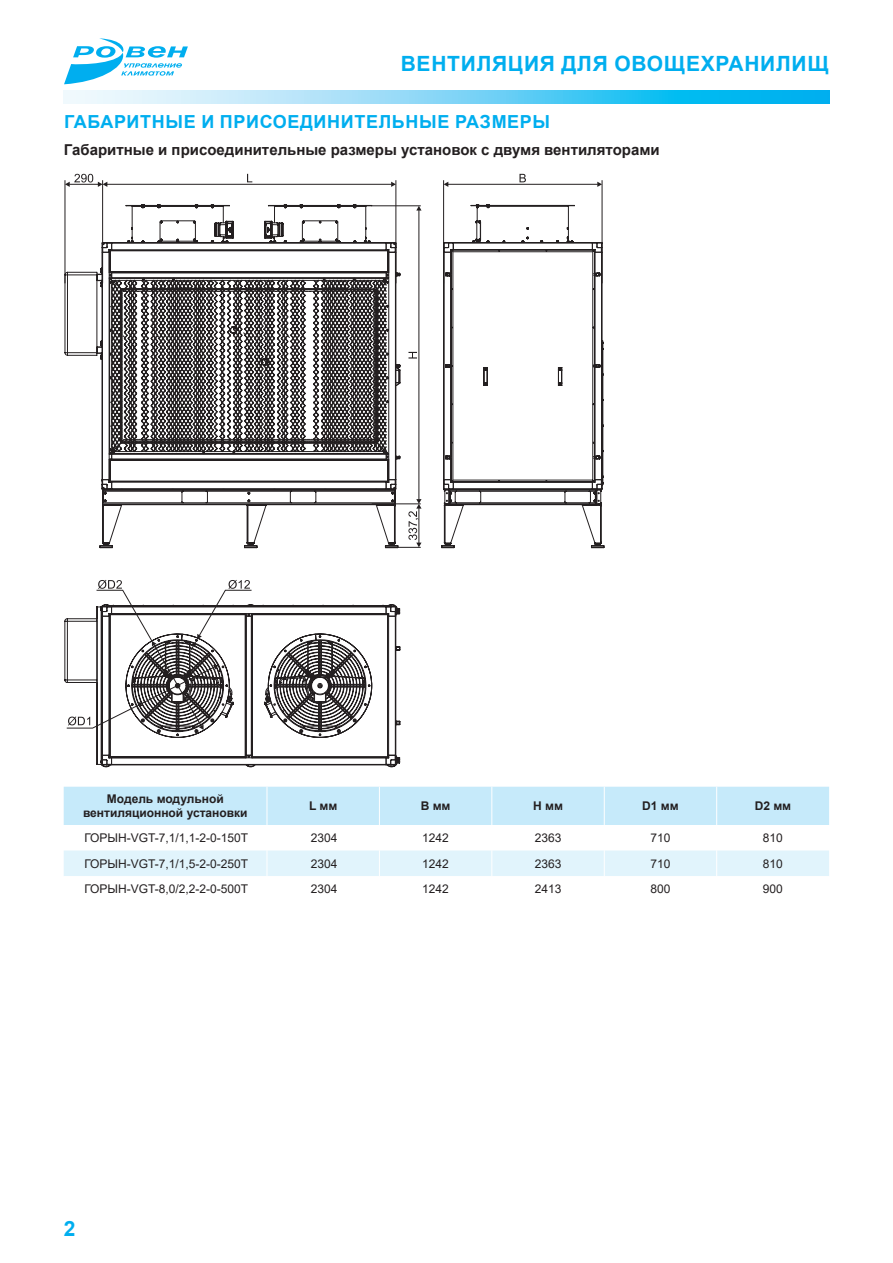
<style>
.page{position:relative;width:893px;height:1263px;background:#fff}
.page>*{position:absolute;margin:0;border:0;box-sizing:border-box;transform-origin:0 0}
.t1{font:700 21px "Arial";letter-spacing:.035em;color:#00aeef}
.t2{font:700 18px "Arial";letter-spacing:.035em;color:#00aeef}
.t3{font:700 15px "Arial";color:#231f20}
.t4{font:12px "Arial";color:#231f20}
.t5{font:700 12px/14.4px "Arial";color:#231f20;text-align:center}
</style>
<div class="page">
<svg style="left:64px;top:90px;width:765px;height:13px;background:#76d5f6"></svg>
<svg style="left:64px;top:38px;width:124px;height:46px"></svg>
<svg style="left:445px;top:506px;width:160px;height:42px"></svg>
<svg style="left:444px;top:204px;width:160px;height:302px"></svg>
<svg style="left:102px;top:503px;width:299px;height:42px"></svg>
<svg style="left:64px;top:203px;width:332px;height:300px"></svg>
<svg style="left:110px;top:203px;width:291px;height:287px"></svg>
<svg style="left:101px;top:267px;width:300px;height:191px"></svg>
<hr style="left:65px;top:180px;width:1px;height:103px;background:#231f20">
<hr style="left:396px;top:180px;width:1px;height:103px;background:#231f20">
<hr style="left:107px;top:184px;width:285px;height:1px;background:#231f20">
<svg style="left:391px;top:182px;width:5px;height:5px"></svg>
<hr style="left:102px;top:180px;width:1px;height:103px;background:#231f20">
<hr style="left:372px;top:206px;width:49px;height:1px;background:#231f20">
<hr style="left:372px;top:504px;width:49px;height:1px;background:#231f20">
<hr style="left:419px;top:210px;width:1px;height:289px;background:#231f20">
<svg style="left:416px;top:206px;width:5px;height:5px"></svg>
<hr style="left:386px;top:547px;width:35px;height:1px;background:#231f20">
<hr style="left:448px;top:184px;width:150px;height:1px;background:#231f20">
<svg style="left:444px;top:182px;width:4px;height:5px"></svg>
<svg style="left:597px;top:182px;width:5px;height:5px"></svg>
<hr style="left:443px;top:180px;width:1px;height:103px;background:#231f20">
<hr style="left:602px;top:180px;width:1px;height:103px;background:#231f20">
<svg style="left:65px;top:174px;width:42px;height:13px"></svg>
<svg style="left:247px;top:174px;width:5px;height:8px"></svg>
<svg style="left:408px;top:352px;width:9px;height:6px"></svg>
<svg style="left:408px;top:499px;width:13px;height:48px"></svg>
<svg style="left:519px;top:174px;width:7px;height:8px"></svg>
<svg style="left:64px;top:580px;width:337px;height:187px"></svg>
<svg style="left:64px;top:787px;width:765px;height:89px"></svg>
<h1 class="t1" style="left:401px;top:48px;width:430px">Вентиляция для овощехранилищ</h1>
<h2 class="t2" style="left:64px;top:109px;width:487px">Габаритные и присоединительные размеры</h2>
<p class="t3" style="left:64px;top:139px;width:597px">Габаритные и присоединительные размеры установок с двумя вентиляторами</p>
<p class="t5" style="left:83px;top:792px;width:166px">Модель модульной вентиляционной установки</p>
<p class="t5" style="left:309px;top:799px;width:30px">L мм</p>
<p class="t5" style="left:421px;top:799px;width:31px">B мм</p>
<p class="t5" style="left:533px;top:799px;width:31px">H мм</p>
<p class="t5" style="left:642px;top:799px;width:38px">D1 мм</p>
<p class="t5" style="left:755px;top:799px;width:38px">D2 мм</p>
<p class="t4" style="left:84px;top:830px;width:165px">ГОРЫН-VGT-7,1/1,1-2-0-150Т</p>
<p class="t4" style="left:311px;top:830px;width:28px">2304</p>
<p class="t4" style="left:422px;top:830px;width:28px">1242</p>
<p class="t4" style="left:535px;top:830px;width:28px">2363</p>
<p class="t4" style="left:650px;top:830px;width:22px">710</p>
<p class="t4" style="left:763px;top:830px;width:22px">810</p>
<p class="t4" style="left:84px;top:855px;width:165px">ГОРЫН-VGT-7,1/1,5-2-0-250Т</p>
<p class="t4" style="left:311px;top:855px;width:28px">2304</p>
<p class="t4" style="left:422px;top:855px;width:28px">1242</p>
<p class="t4" style="left:535px;top:855px;width:28px">2363</p>
<p class="t4" style="left:650px;top:855px;width:22px">710</p>
<p class="t4" style="left:763px;top:855px;width:22px">810</p>
<p class="t4" style="left:84px;top:881px;width:165px">ГОРЫН-VGT-8,0/2,2-2-0-500Т</p>
<p class="t4" style="left:311px;top:881px;width:28px">2304</p>
<p class="t4" style="left:422px;top:881px;width:28px">1242</p>
<p class="t4" style="left:535px;top:881px;width:28px">2413</p>
<p class="t4" style="left:650px;top:881px;width:22px">800</p>
<p class="t4" style="left:763px;top:881px;width:22px">900</p>
<h1 class="t1" style="left:64px;top:1213px;width:13px">2</h1>
</div>
